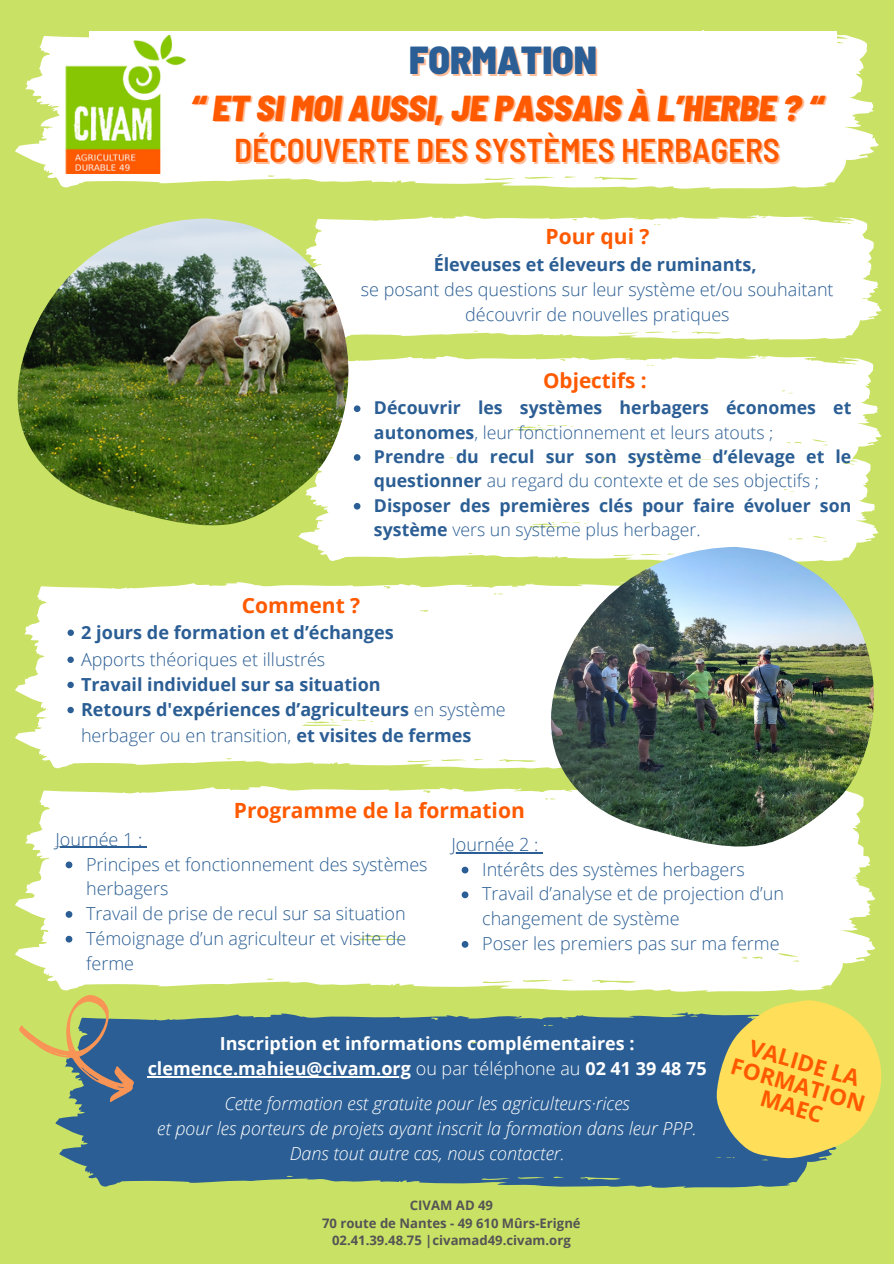
<style>
.page{position:relative;width:894px;height:1264px;background:#fff}
.page>*{position:absolute;margin:0;border:0;box-sizing:border-box;transform-origin:0 0}
.t1{font:900 semi-condensed 39px "Barlow";color:#2b5e94}
.t2{font:italic 900 semi-condensed 36px "Barlow";color:#ff5a00}
.t3{font:600 semi-condensed 33px "Barlow";color:#ff5a00}
.t4{font:700 22.5px/22.5px "Open Sans";color:#ff5a00;text-align:center}
.t5{font:700 21px "Open Sans";color:#ff5a00}
.t6{font:700 20.7px "Open Sans";color:#ff5a00}
.t7{font:700 18.15px "Open Sans";color:#2b5e94}
.t8{font:300 18px/24.8px "Open Sans";color:#2b5e94}
.t9{font:700 18px/25.2px "Open Sans";color:#2b5e94}
.t10{font:italic 300 18px "Open Sans";color:#fff}
.t11{font:700 18px "Open Sans";color:#fff}
.t12{font:700 17.7px/24.3px "Open Sans";color:#2b5e94}
.t13{font:700 13.05px "Open Sans";color:#545454}
.s1{font-weight:300}
</style>
<div class="page">
<div style="left:0;top:0;width:893px;height:1263px;background:#c9e265"></div>
<svg style="left:15px;top:30px;width:863px;height:159px;fill:#fff"></svg>
<svg style="left:348px;top:281px;width:533px;height:59px;fill:#fff"></svg>
<div style="left:348px;top:215px;width:526px;height:106px;background:#fff"></div>
<div style="left:89px;top:32px;width:747px;height:141px;background:#fff"></div>
<img style="left:63px;top:36px;width:124px;height:137px">
<svg style="left:15px;top:724px;width:532px;height:45px;fill:#fff"></svg>
<svg style="left:15px;top:582px;width:532px;height:142px;fill:#fff"></svg>
<div style="left:298px;top:467px;width:580px;height:94px;background:#fff"></div>
<div style="left:348px;top:355px;width:533px;height:112px;background:#fff"></div>
<svg style="left:30px;top:786px;width:517px;height:48px;fill:#fff"></svg>
<svg style="left:15px;top:834px;width:860px;height:158px;fill:#fff"></svg>
<img style="left:18px;top:218px;width:330px;height:310px">
<img style="left:547px;top:547px;width:331px;height:299px">
<svg style="left:65px;top:1157px;width:762px;height:31px;fill:#2b5e94"></svg>
<div style="left:55px;top:1012px;width:660px;height:145px;background:#2b5e94"></div>
<svg style="left:715px;top:1000px;width:167px;height:158px"></svg>
<svg style="left:15px;top:972px;width:147px;height:136px"></svg>
<svg style="left:68px;top:629px;width:6px;height:7px"></svg>
<svg style="left:67px;top:656px;width:7px;height:7px"></svg>
<svg style="left:67px;top:681px;width:7px;height:7px"></svg>
<svg style="left:67px;top:707px;width:7px;height:6px"></svg>
<svg style="left:354px;top:405px;width:6px;height:7px"></svg>
<svg style="left:354px;top:454px;width:6px;height:7px"></svg>
<svg style="left:354px;top:503px;width:6px;height:6px"></svg>
<svg style="left:66px;top:861px;width:6px;height:7px"></svg>
<svg style="left:66px;top:911px;width:6px;height:6px"></svg>
<svg style="left:66px;top:935px;width:6px;height:7px"></svg>
<hr style="left:55px;top:846px;width:87px;height:2px;background:#2b5e94">
<hr style="left:148px;top:1076px;width:263px;height:1px;background:#fff">
<svg style="left:461px;top:866px;width:7px;height:7px"></svg>
<svg style="left:461px;top:891px;width:7px;height:7px"></svg>
<svg style="left:461px;top:941px;width:7px;height:6px"></svg>
<hr style="left:451px;top:852px;width:87px;height:1px;background:#2b5e94">
<p class="t1" style="left:409px;top:35px;width:189px">FORMATION</p>
<p class="t2" style="left:190px;top:84px;width:634px">“ ET SI MOI AUSSI, JE PASSAIS À L’HERBE ? “</p>
<p class="t3" style="left:234px;top:129px;width:546px">DÉCOUVERTE DES SYSTÈMES HERBAGERS</p>
<p class="t5" style="left:545px;top:221px;width:105px">Pour qui ?</p>
<p class="t9" style="left:433px;top:251px;width:324px">Éleveuses et éleveurs de ruminants,</p>
<p class="t8" style="left:361px;top:276px;width:474px;text-align:center">se posant des questions sur leur système et/ou souhaitant découvrir de nouvelles pratiques</p>
<p class="t6" style="left:543px;top:365px;width:105px">Objectifs :</p>
<p class="t12" style="left:374px;top:395px;width:479px">Découvrir les systèmes herbagers économes et autonomes<span class="s1">, leur fonctionnement et leurs atouts ;</span></p>
<p class="t12" style="left:374px;top:444px;width:478px">Prendre du recul sur son système d’élevage et le questionner <span class="s1">au regard du contexte et de ses objectifs ;</span></p>
<p class="t12" style="left:374px;top:493px;width:479px">Disposer des premières clés pour faire évoluer son système <span class="s1">vers un système plus herbager.</span></p>
<p class="t5" style="left:242px;top:590px;width:120px">Comment ?</p>
<p class="t7" style="left:81px;top:619px;width:314px">2 jours de formation et d’échanges</p>
<p class="t8" style="left:81px;top:647px;width:246px">Apports théoriques et illustrés</p>
<p class="t9" style="left:81px;top:671px;width:301px">Travail individuel sur sa situation</p>
<p class="t9" style="left:81px;top:697px;width:426px">Retours d'expériences d’agriculteurs <span class="s1">en système herbager ou en transition,</span> et visites de fermes</p>
<p class="t8" style="left:55px;top:826px;width:88px">Journée 1 :</p>
<p class="t5" style="left:234px;top:795px;width:292px">Programme de la formation</p>
<p class="t8" style="left:451px;top:831px;width:88px">Journée 2 :</p>
<p class="t8" style="left:86px;top:851px;width:343px">Principes et fonctionnement des systèmes herbagers</p>
<p class="t8" style="left:86px;top:900px;width:321px">Travail de prise de recul sur sa situation</p>
<p class="t8" style="left:86px;top:925px;width:322px">Témoignage d’un agriculteur et visite de ferme</p>
<p class="t8" style="left:482px;top:856px;width:264px">Intérêts des systèmes herbagers</p>
<p class="t8" style="left:482px;top:881px;width:303px">Travail d’analyse et de projection d’un changement de système</p>
<p class="t8" style="left:482px;top:930px;width:299px">Poser les premiers pas sur ma ferme</p>
<p class="t11" style="left:220px;top:1031px;width:416px">Inscription et informations complémentaires :</p>
<p class="t11" style="left:148px;top:1055px;width:560px">clemence.mahieu@civam.org <span class="s1">ou par téléphone au</span> 02 41 39 48 75</p>
<p class="t10" style="left:224px;top:1090px;width:407px">Cette formation est gratuite pour les agriculteurs·rices</p>
<p class="t10" style="left:157px;top:1115px;width:541px">et pour les porteurs de projets ayant inscrit la formation dans leur PPP.</p>
<p class="t10" style="left:290px;top:1140px;width:276px">Dans tout autre cas, nous contacter.</p>
<p class="t13" style="left:410px;top:1196px;width:85px">CIVAM AD 49</p>
<p class="t13" style="left:322px;top:1213px;width:260px">70 route de Nantes - 49 610 Mûrs-Erigné</p>
<p class="t13" style="left:332px;top:1231px;width:240px">02.41.39.48.75 |civamad49.civam.org</p>
<p class="t4" style="left:740px;top:1032px;width:140px;rotate:16deg">VALIDE LA<br>FORMATION<br>MAEC</p>
</div>
